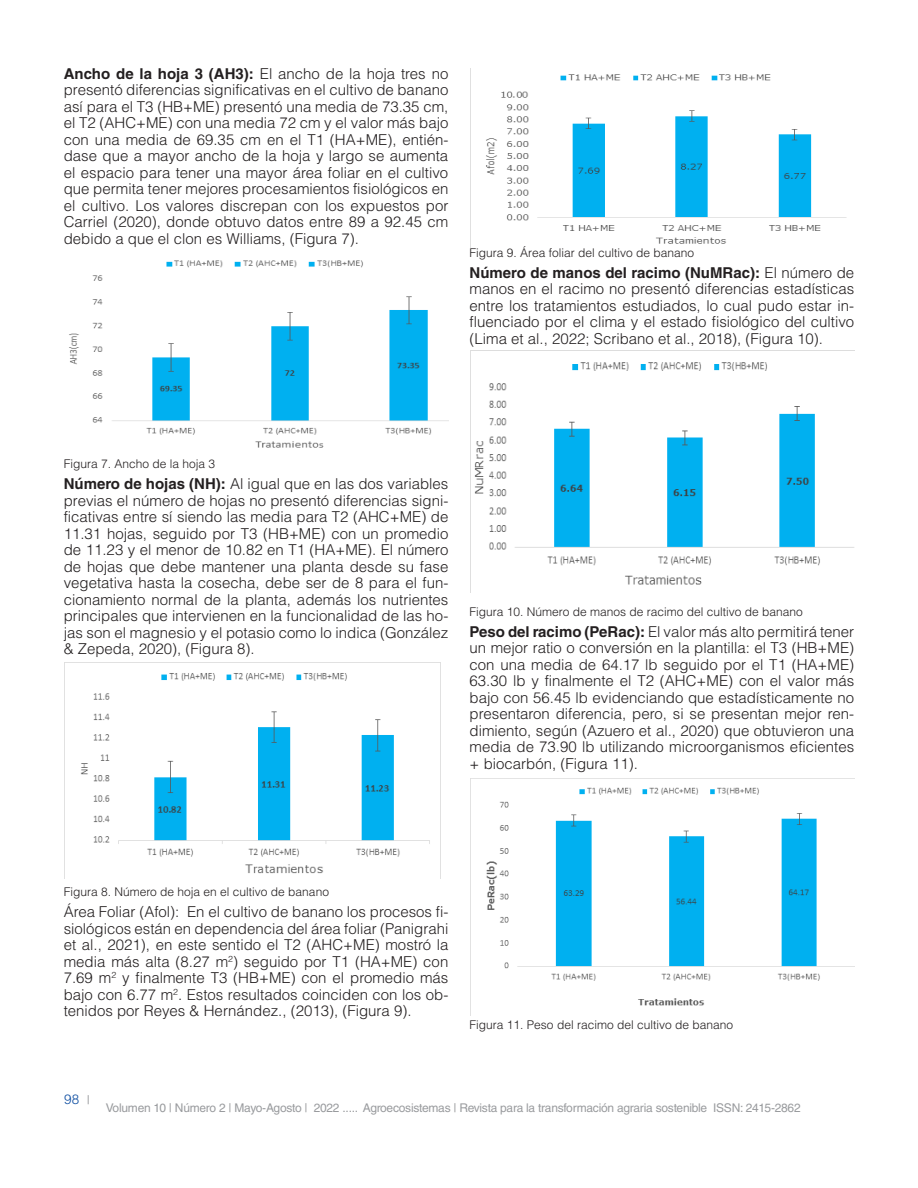
<style>
.page{position:relative;width:918px;height:1188px;background:#fff}
.page>*{position:absolute;margin:0;border:0;box-sizing:border-box;transform-origin:0 0}
.TEXTO{font:300 15px/16.5px "Helvetica LT Std";color:#231f20;text-align:justify}
.t1{font:300 13.5px "Helvetica LT Std";color:#0d4da1}
.pie_de_foto{font:300 12px "Helvetica LT Std";color:#231f20}
.t2{font:12px "Helvetica LT Std";letter-spacing:-.02em;color:#999b9e}
.s1{font-weight:700}
.s2{font-weight:400;font-size:12px;color:#999b9e}
</style>
<div class="page">
<img style="left:69px;top:260px;width:379px;height:188px">
<img style="left:64px;top:663px;width:366px;height:216px">
<img style="left:470px;top:68px;width:377px;height:180px">
<img style="left:470px;top:351px;width:384px;height:242px">
<img style="left:470px;top:779px;width:384px;height:237px">
<p class="TEXTO" style="left:64px;top:65px;width:386px"><span class="s1">Ancho de la hoja 3 (AH3):</span> El ancho de la hoja tres no presentó diferencias significativas en el cultivo de banano así para el T3 (HB+ME) presentó una media de 73.35 cm, el T2 (AHC+ME) con una media 72 cm y el valor más bajo con una media de 69.35 cm en el T1 (HA+ME), entién&shy;dase que a mayor ancho de la hoja y largo se aumenta el espacio para tener una mayor área foliar en el cultivo que permita tener mejores procesamientos fisiológicos en el cultivo. Los valores discrepan con los expuestos por Carriel (2020), donde obtuvo datos entre 89 a 92.45 cm debido a que el clon es Williams, (Figura 7).</p>
<p class="pie_de_foto" style="left:470px;top:245px;width:226px">Figura 9. Área foliar del cultivo de banano</p>
<p class="TEXTO" style="left:470px;top:264px;width:386px"><span class="s1">Número de manos del racimo (NuMRac):</span> El número de manos en el racimo no presentó diferencias estadísticas entre los tratamientos estudiados, lo cual pudo estar in&shy;fluenciado por el clima y el estado fisiológico del cultivo (Lima et al., 2022; Scribano et al., 2018), (Figura 10).</p>
<p class="pie_de_foto" style="left:64px;top:457px;width:153px">Figura 7. Ancho de la hoja 3</p>
<p class="TEXTO" style="left:64px;top:475px;width:386px"><span class="s1">Número de hojas (NH):</span> Al igual que en las dos variables previas el número de hojas no presentó diferencias signi&shy;ficativas entre sí siendo las media para T2 (AHC+ME) de 11.31 hojas, seguido por T3 (HB+ME) con un promedio de 11.23 y el menor de 10.82 en T1 (HA+ME). El número de hojas que debe mantener una planta desde su fase vegetativa hasta la cosecha, debe ser de 8 para el fun&shy;cionamiento normal de la planta, además los nutrientes principales que intervienen en la funcionalidad de las ho&shy;jas son el magnesio y el potasio como lo indica (González &amp; Zepeda, 2020), (Figura 8).</p>
<p class="pie_de_foto" style="left:470px;top:604px;width:335px">Figura 10. Número de manos de racimo del cultivo de banano</p>
<p class="TEXTO" style="left:470px;top:623px;width:386px"><span class="s1">Peso del racimo (PeRac):</span> El valor más alto permitirá tener un mejor ratio o conversión en la plantilla: el T3 (HB+ME) con una media de 64.17 lb seguido por el T1 (HA+ME)<br>63.30 lb y finalmente el T2 (AHC+ME) con el valor más bajo con 56.45 lb evidenciando que estadísticamente no presentaron diferencia, pero, si se presentan mejor ren&shy;dimiento, según (Azuero et al., 2020) que obtuvieron una media de 73.90 lb utilizando microorganismos eficientes + biocarbón, (Figura 11).</p>
<p class="pie_de_foto" style="left:64px;top:885px;width:267px">Figura 8. Número de hoja en el cultivo de banano</p>
<p class="TEXTO" style="left:64px;top:903px;width:386px">Área Foliar (Afol): En el cultivo de banano los procesos fi&shy;siológicos están en dependencia del área foliar (Panigrahi et al., 2021), en este sentido el T2 (AHC+ME) mostró la media más alta (8.27 m<sup>2</sup>) seguido por T1 (HA+ME) con 7.69 m<sup>2</sup> y finalmente T3 (HB+ME) con el promedio más bajo con 6.77 m<sup>2</sup>. Estos resultados coinciden con los ob&shy;tenidos por Reyes &amp; Hernández., (2013), (Figura 9).</p>
<p class="pie_de_foto" style="left:470px;top:1018px;width:265px">Figura 11. Peso del racimo del cultivo de banano</p>
<p class="t1" style="left:64px;top:1091px;width:27px">98 <span class="s2">|</span></p>
<p class="t2" style="left:106px;top:1100px;width:696px">Volumen 10 | Número 2 | Mayo-Agosto | 2022 ..... Agroecosistemas | Revista para la transformación agraria sostenible ISSN: 2415-2862</p>
</div>
